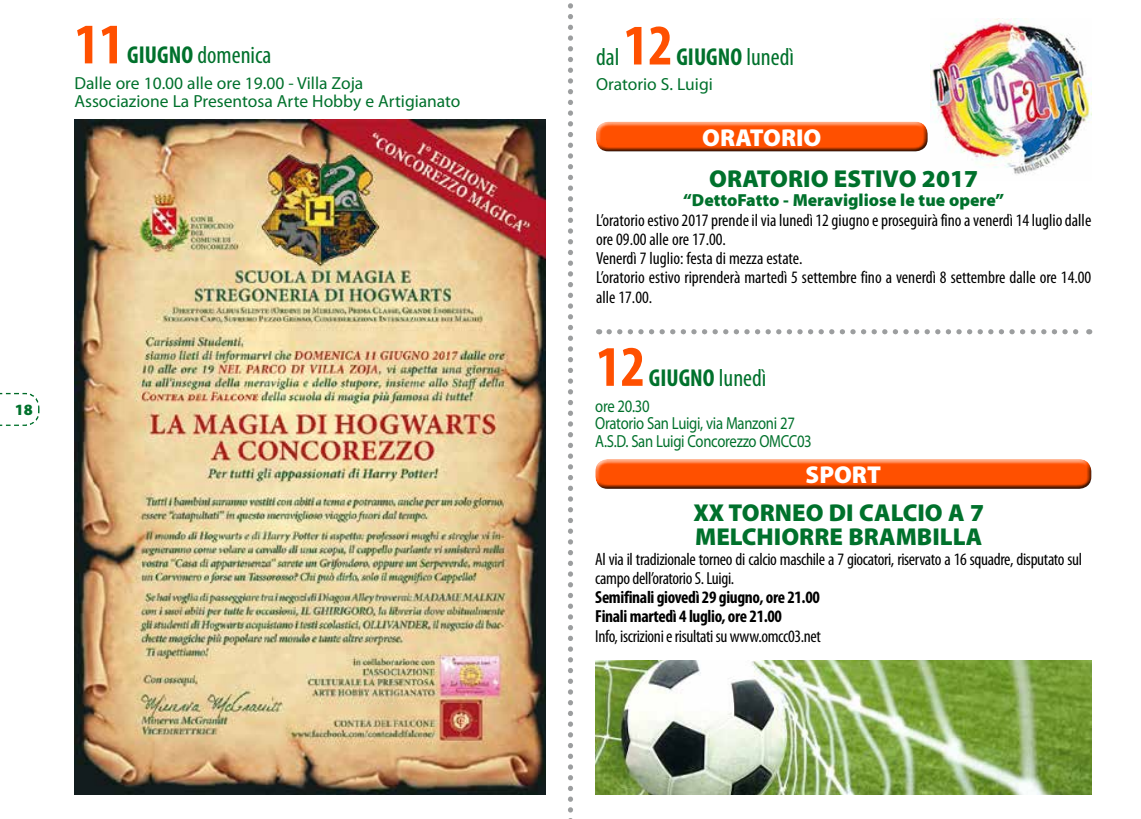
<style>
.page{position:relative;width:1141px;height:819px;background:#fff}
.page>*{position:absolute;margin:0;border:0;box-sizing:border-box;transform-origin:0 0}
.t1{font:700 condensed 57.75px "Myriad Pro";color:#ff5000}
.t2{font:900 24.5px/24.5px "Myriad Pro";color:#00712c}
.t3{font:700 condensed 24.5px "Myriad Pro";color:#00712c}
.t4{font:condensed 24.5px "Myriad Pro";color:#00712c}
.t5{font:900 24.5px "Myriad Pro";color:#fff}
.t6{font:condensed 17.5px/19.2px "Myriad Pro";letter-spacing:-.005em;color:#000}
.t7{font:17.5px/17.5px "Myriad Pro";letter-spacing:-.005em;color:#00712c}
.t8{font:17.5px/17.5px "Myriad Pro";letter-spacing:-.005em;color:#00712c;scale:.84 1}
.t9{font:700 condensed 17.5px/19.2px "Myriad Pro";letter-spacing:-.02em;color:#000}
.t10{font:900 17.5px "Myriad Pro";color:#00712c}
.t11{font:900 15.75px "Myriad Pro";color:#00712c}
.s1{font-weight:700}
.s2{font-weight:400}
</style>
<div class="page">
<div style="left:0;top:391px;width:41px;height:37px;background:#00712c;opacity:.75"></div>
<svg style="left:568px;top:3px;width:5px;height:816px"></svg>
<img style="left:930px;top:19px;width:161px;height:156px">
<img style="left:75px;top:119px;width:471px;height:675px">
<div style="left:594px;top:120px;width:335px;height:28px;background:#fff;opacity:.75"></div>
<div style="left:594px;top:124px;width:335px;height:27px;background:#000;opacity:.75"></div>
<svg style="left:609px;top:329px;width:481px;height:5px"></svg>
<div style="left:594px;top:457px;width:497px;height:29px;background:#fff;opacity:.75"></div>
<div style="left:594px;top:462px;width:497px;height:27px;background:#000;opacity:.75"></div>
<img style="left:595px;top:660px;width:496px;height:134px">
<h1 class="t1" style="left:75px;top:8px;width:51px">11</h1>
<h2 class="t4" style="left:127px;top:40px;width:146px"><span class="s1">GIUGNO</span> domenica</h2>
<p class="t7" style="left:75px;top:75px;width:388px">Dalle ore 10.00 alle ore 19.00 - Villa Zoja<br>Associazione La Presentosa Arte Hobby e Artigianato</p>
<p class="t11" style="left:15px;top:401px;width:20px">18</p>
<h1 class="t1" style="left:624px;top:9px;width:51px">12</h1>
<h2 class="t3" style="left:676px;top:41px;width:119px">GIUGNO <span class="s2">lunedì</span></h2>
<p class="t7" style="left:596px;top:76px;width:118px">Oratorio S. Luigi</p>
<h2 class="t4" style="left:596px;top:42px;width:25px">dal</h2>
<h2 class="t5" style="left:702px;top:124px;width:121px">ORATORIO</h2>
<h2 class="t2" style="left:709px;top:167px;width:270px">ORATORIO ESTIVO 2017</h2>
<p class="t10" style="left:683px;top:190px;width:322px">“DettoFatto - Meravigliose le tue opere”</p>
<p class="t6" style="left:596px;top:210px;width:497px">L’oratorio estivo 2017 prende il via lunedì 12 giugno e proseguirà fino a venerdì 14 luglio dalle ore 09.00 alle ore 17.00.<br>Venerdì 7 luglio: festa di mezza estate.<br>L’oratorio estivo riprenderà martedì 5 settembre fino a venerdì 8 settembre dalle ore 14.00 alle 17.00.</p>
<h1 class="t1" style="left:596px;top:330px;width:51px">12</h1>
<h2 class="t3" style="left:649px;top:362px;width:119px">GIUGNO <span class="s2">lunedì</span></h2>
<p class="t8" style="left:595px;top:397px;width:259px">ore 20.30<br>Oratorio San Luigi, via Manzoni 27<br>A.S.D. San Luigi Concorezzo OMCC03</p>
<h2 class="t5" style="left:806px;top:461px;width:77px">SPORT</h2>
<h2 class="t2" style="left:694px;top:500px;width:292px">XX TORNEO DI CALCIO A 7<br>MELCHIORRE BRAMBILLA</h2>
<p class="t6" style="left:595px;top:549px;width:488px">Al via il tradizionale torneo di calcio maschile a 7 giocatori, riservato a 16 squadre, disputato sul campo dell’oratorio S. Luigi.</p>
<p class="t9" style="left:595px;top:587px;width:226px">Semifinali giovedì 29 giugno, ore 21.00<br>Finali martedì 4 luglio, ore 21.00</p>
<p class="t6" style="left:595px;top:626px;width:227px">Info, iscrizioni e risultati su www.omcc03.net</p>
</div>
